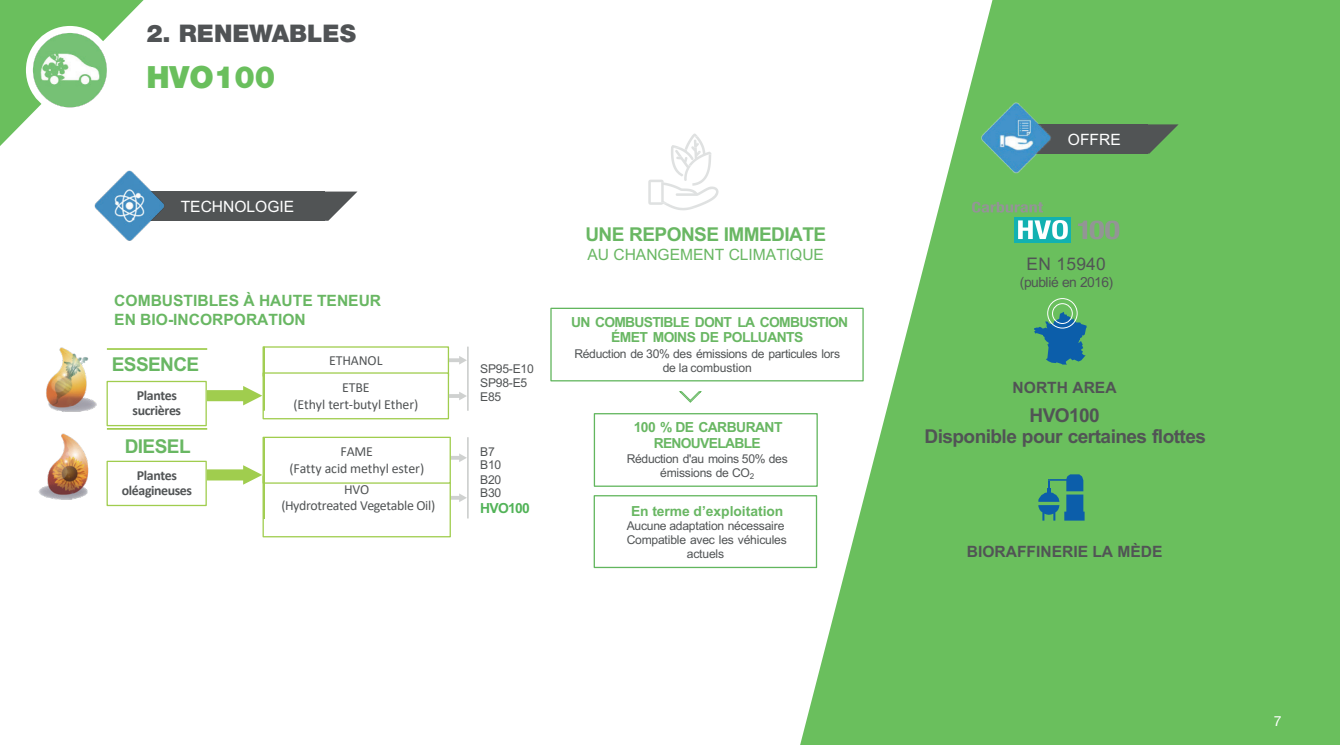
<style>
.page{position:relative;width:1340px;height:745px;background:#fff}
.page>*{position:absolute;margin:0;border:0;box-sizing:border-box;transform-origin:0 0}
.t1{font:900 30.62px "Helvetica Neue LT Std";color:#6abf5d}
.t2{font:900 24.32px "Helvetica Neue LT Std";color:#505355}
.t3{font:700 19.07px/20.8px "Arial";letter-spacing:-.03em;color:#515455;text-align:center}
.t4{font:700 19.07px "Arial";letter-spacing:-.03em;color:#69b763}
.t5{font:17.32px "Arial";letter-spacing:.02em;color:#515455}
.t6{font:700 15.58px/19.1px "Arial";color:#69b763}
.t7{font:700 15.58px "Arial";color:#515455}
.t8{font:15.58px "Arial";color:#69b763}
.t9{font:15.58px "Arial";color:#fff}
.t10{font:14px "Helvetica Neue LT Pro";color:#fff}
.t11{font:13.83px/26.2px "Calibri";letter-spacing:-.01em;color:#515455;text-align:center}
.t12{font:700 13.83px/15.8px "Arial";letter-spacing:-.04em;color:#69b763;text-align:center}
.t13{font:700 13.83px/15.4px "Calibri";letter-spacing:-.03em;color:#515455}
.t14{font:700 13.83px "Arial";color:#69b763}
.t15{font:13.83px "Arial";letter-spacing:-.04em;color:#515455}
.t16{font:700 13.83px "Arial";letter-spacing:-.05em;color:#52b358}
.t17{font:12.08px/14px "Arial";letter-spacing:-.02em;color:#515455;text-align:center}
</style>
<div class="page">
<svg style="left:800px;top:0;width:539px;height:744px;fill:#6abf5d"></svg>
<svg style="left:325px;top:191px;width:32px;height:29px"></svg>
<div style="left:144px;top:191px;width:181px;height:29px;background:#515455"></div>
<img style="left:94px;top:170px;width:71px;height:71px">
<div style="left:593px;top:413px;width:224px;height:73px;border:1px solid #62b65e"></div>
<div style="left:550px;top:307px;width:313px;height:74px;border:1px solid #62b65e"></div>
<div style="left:593px;top:495px;width:224px;height:72px;border:1px solid #62b65e"></div>
<svg style="left:451px;top:453px;width:16px;height:9px"></svg>
<svg style="left:451px;top:493px;width:16px;height:9px"></svg>
<svg style="left:449px;top:355px;width:18px;height:9px"></svg>
<svg style="left:207px;top:386px;width:55px;height:19px"></svg>
<div style="left:106px;top:380px;width:101px;height:46px;border:1px solid #a0cd4e"></div>
<hr style="left:107px;top:348px;width:100px;height:1px;background:#a0cd4e">
<div style="left:262px;top:372px;width:187px;height:47px;border:1px solid #a0cd4e"></div>
<hr style="left:263px;top:346px;width:2px;height:64px;background:#a0cd4e">
<svg style="left:207px;top:465px;width:55px;height:19px"></svg>
<div style="left:106px;top:460px;width:101px;height:46px;border:1px solid #a0cd4e"></div>
<hr style="left:107px;top:428px;width:100px;height:1px;background:#a0cd4e">
<div style="left:262px;top:475px;width:189px;height:62px;border:1px solid #a0cd4e"></div>
<div style="left:263px;top:437px;width:187px;height:46px;background:#fff"></div>
<div style="left:262px;top:436px;width:189px;height:47px;border:1px solid #a0cd4e"></div>
<hr style="left:263px;top:437px;width:2px;height:81px;background:#a0cd4e">
<hr style="left:467px;top:346px;width:2px;height:64px;background:#cfd1d0">
<svg style="left:449px;top:391px;width:18px;height:9px"></svg>
<hr style="left:467px;top:437px;width:2px;height:81px;background:#cfd1d0">
<svg style="left:679px;top:391px;width:23px;height:12px"></svg>
<div style="left:1013px;top:217px;width:57px;height:25px;background:#12b1b1"></div>
<svg style="left:1018px;top:220px;width:49px;height:19px"></svg>
<svg style="left:1077px;top:220px;width:42px;height:19px"></svg>
<svg style="left:972px;top:201px;width:71px;height:11px"></svg>
<svg style="left:1148px;top:124px;width:30px;height:29px"></svg>
<div style="left:1031px;top:124px;width:117px;height:29px;background:#515455"></div>
<svg style="left:648px;top:133px;width:70px;height:77px"></svg>
<img style="left:38px;top:433px;width:51px;height:67px">
<img style="left:46px;top:347px;width:51px;height:65px">
<svg style="left:1033px;top:311px;width:53px;height:53px;background:#37898b"></svg>
<svg style="left:1038px;top:474px;width:46px;height:46px;background:#378b86"></svg>
<div style="left:1047px;top:298px;width:30px;height:30px;border:1px solid #fff;border-radius:50%"></div>
<div style="left:1052px;top:303px;width:20px;height:21px;border:1px solid #fff;border-radius:50%"></div>
<img style="left:965px;top:96px;width:93px;height:87px">
<svg style="left:0;top:0;width:144px;height:146px"></svg>
<img style="left:33px;top:33px;width:74px;height:74px;border-radius:37px">
<div style="left:26px;top:26px;width:88px;height:88px;border:7px solid #fff;border-radius:50%"></div>
<h2 class="t2" style="left:146px;top:19px;width:211px">2. RENEWABLES</h2>
<h1 class="t1" style="left:146px;top:59px;width:130px">HVO100</h1>
<p class="t9" style="left:178px;top:194px;width:115px">TECHNOLOGIE</p>
<p class="t9" style="left:181px;top:196px;width:115px">TECHNOLOGIE</p>
<p class="t6" style="left:112px;top:289px;width:268px">COMBUSTIBLES À HAUTE TENEUR<br>EN BIO-INCORPORATION</p>
<p class="t6" style="left:114px;top:291px;width:268px">COMBUSTIBLES À HAUTE TENEUR<br>EN BIO-INCORPORATION</p>
<h3 class="t4" style="left:109px;top:348px;width:89px">ESSENCE</h3>
<h3 class="t4" style="left:112px;top:350px;width:89px">ESSENCE</h3>
<p class="t13" style="left:130px;top:385px;width:50px">Plantes sucrières</p>
<p class="t13" style="left:133px;top:387px;width:50px">Plantes sucrières</p>
<h3 class="t4" style="left:122px;top:430px;width:68px">DIESEL</h3>
<p class="t13" style="left:119px;top:465px;width:72px;text-align:center">Plantes oléagineuses</p>
<h3 class="t4" style="left:125px;top:432px;width:68px">DIESEL</h3>
<p class="t13" style="left:122px;top:467px;width:72px;text-align:center">Plantes oléagineuses</p>
<p class="t11" style="left:326px;top:345px;width:55px">ETHANOL<br>ETBE</p>
<p class="t11" style="left:291px;top:388px;width:126px">(Ethyl tert-butyl Ether)</p>
<p class="t11" style="left:329px;top:347px;width:55px">ETHANOL<br>ETBE</p>
<p class="t11" style="left:293px;top:390px;width:126px">(Ethyl tert-butyl Ether)</p>
<p class="t11" style="left:287px;top:439px;width:136px;line-height:17.5px">FAME<br>(Fatty acid methyl ester)</p>
<p class="t11" style="left:289px;top:441px;width:136px;line-height:17.5px">FAME<br>(Fatty acid methyl ester)</p>
<p class="t11" style="left:279px;top:479px;width:156px;line-height:15.8px">HVO<br>(Hydrotreated Vegetable Oil)</p>
<p class="t11" style="left:281px;top:481px;width:156px;line-height:15.8px">HVO<br>(Hydrotreated Vegetable Oil)</p>
<p class="t17" style="left:478px;top:359px;width:55px;text-align:left">SP95-E10<br>SP98-E5<br>E85</p>
<p class="t17" style="left:480px;top:361px;width:55px;text-align:left">SP95-E10<br>SP98-E5<br>E85</p>
<p class="t17" style="left:478px;top:442px;width:23px;text-align:left">B7<br>B10<br>B20<br>B30</p>
<p class="t16" style="left:478px;top:496px;width:51px">HVO100</p>
<p class="t17" style="left:480px;top:444px;width:23px;text-align:left">B7<br>B10<br>B20<br>B30</p>
<p class="t16" style="left:480px;top:498px;width:51px">HVO100</p>
<h3 class="t4" style="left:583px;top:218px;width:242px">UNE REPONSE IMMEDIATE</h3>
<p class="t8" style="left:585px;top:241px;width:238px">AU CHANGEMENT CLIMATIQUE</p>
<h3 class="t4" style="left:585px;top:220px;width:242px">UNE REPONSE IMMEDIATE</h3>
<p class="t8" style="left:587px;top:244px;width:238px">AU CHANGEMENT CLIMATIQUE</p>
<p class="t12" style="left:568px;top:312px;width:279px">UN COMBUSTIBLE DONT LA COMBUSTION<br>ÉMET MOINS DE POLLUANTS</p>
<p class="t17" style="left:572px;top:344px;width:267px">Réduction de 30% des émissions de particules lors de la combustion</p>
<p class="t12" style="left:571px;top:314px;width:279px">UN COMBUSTIBLE DONT LA COMBUSTION<br>ÉMET MOINS DE POLLUANTS</p>
<p class="t17" style="left:574px;top:346px;width:267px">Réduction de 30% des émissions de particules lors de la combustion</p>
<p class="t12" style="left:631px;top:417px;width:150px">100 % DE CARBURANT<br>RENOUVELABLE</p>
<p class="t17" style="left:624px;top:449px;width:162px">Réduction d'au moins 50% des émissions de CO<sub>2</sub></p>
<p class="t14" style="left:628px;top:499px;width:154px">En terme d’exploitation</p>
<p class="t17" style="left:624px;top:516px;width:162px">Aucune adaptation nécessaire<br>Compatible avec les véhicules actuels</p>
<p class="t12" style="left:633px;top:419px;width:150px">100 % DE CARBURANT<br>RENOUVELABLE</p>
<p class="t17" style="left:626px;top:451px;width:162px">Réduction d'au moins 50% des émissions de CO<sub>2</sub></p>
<p class="t14" style="left:631px;top:501px;width:154px">En terme d’exploitation</p>
<p class="t17" style="left:627px;top:518px;width:162px">Aucune adaptation nécessaire<br>Compatible avec les véhicules actuels</p>
<p class="t9" style="left:1065px;top:127px;width:54px">OFFRE</p>
<p class="t9" style="left:1067px;top:129px;width:54px">OFFRE</p>
<h3 class="t5" style="left:1024px;top:249px;width:81px">EN 15940</h3>
<p class="t15" style="left:1017px;top:270px;width:95px">(publié en 2016)</p>
<h3 class="t5" style="left:1026px;top:251px;width:81px">EN 15940</h3>
<p class="t15" style="left:1019px;top:272px;width:95px">(publié en 2016)</p>
<p class="t7" style="left:1010px;top:374px;width:105px">NORTH AREA</p>
<h3 class="t3" style="left:922px;top:403px;width:283px">HVO100<br>Disponible pour certaines flottes</h3>
<p class="t7" style="left:1012px;top:376px;width:105px">NORTH AREA</p>
<h3 class="t3" style="left:924px;top:405px;width:283px">HVO100<br>Disponible pour certaines flottes</h3>
<p class="t7" style="left:964px;top:538px;width:197px">BIORAFFINERIE LA MÈDE</p>
<p class="t7" style="left:966px;top:540px;width:197px">BIORAFFINERIE LA MÈDE</p>
<p class="t10" style="left:1273px;top:712px;width:9px">7</p>
</div>
